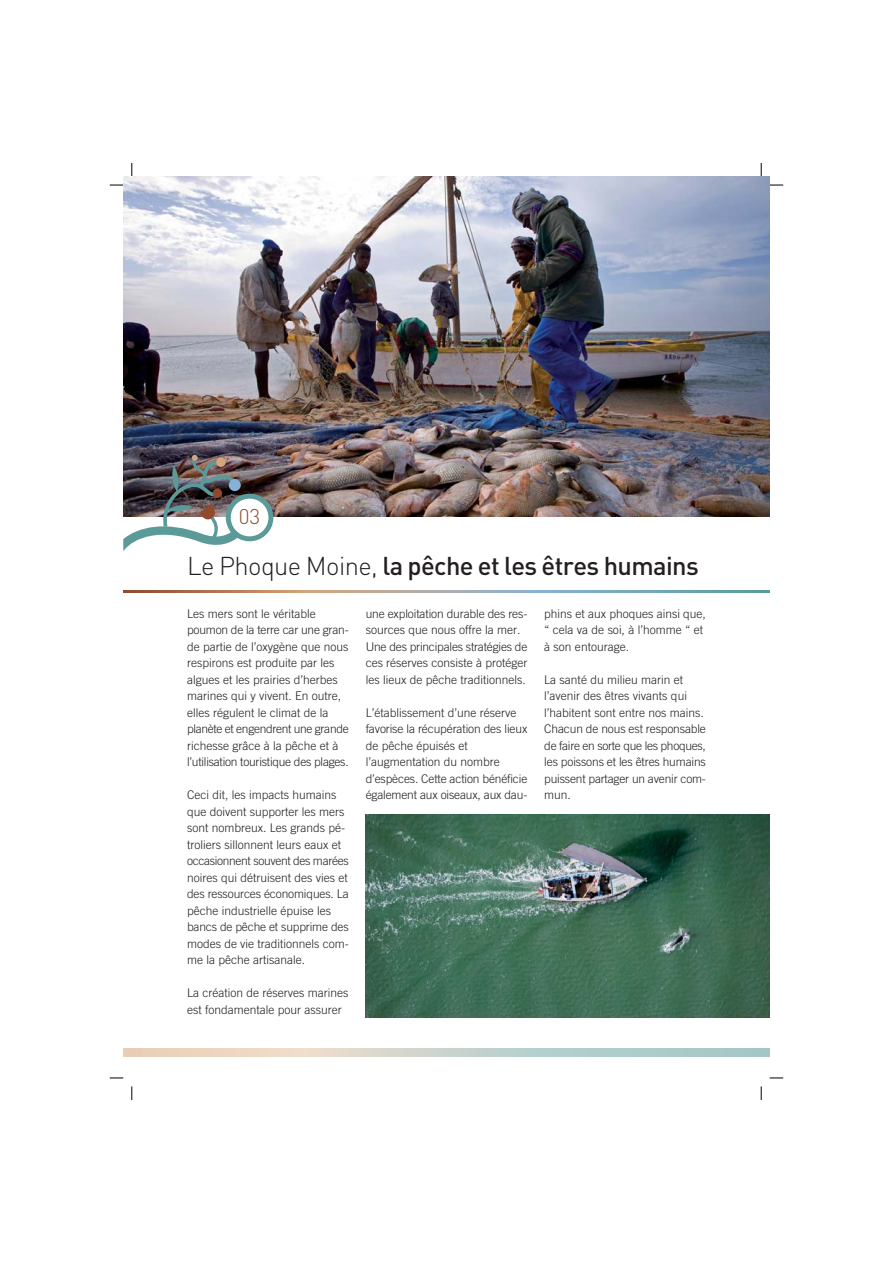
<style>
.page{position:relative;width:893px;height:1263px;background:#fff}
.page>*{position:absolute;margin:0;border:0;box-sizing:border-box;transform-origin:0 0}
.t1{font:500 25.5px "DIN";letter-spacing:-.025em;color:#231f20}
.t2{font:300 21px "DIN";color:#90492c}
.t3{font:300 12px/16.5px "Trade Gothic";color:#231f20}
.s1{font-weight:300}
</style>
<div class="page">
<svg style="left:110px;top:1078px;width:13px;height:1px"></svg>
<svg style="left:132px;top:1086px;width:1px;height:14px"></svg>
<svg style="left:110px;top:185px;width:13px;height:1px"></svg>
<svg style="left:132px;top:163px;width:1px;height:14px"></svg>
<svg style="left:770px;top:185px;width:13px;height:1px"></svg>
<svg style="left:761px;top:163px;width:1px;height:14px"></svg>
<svg style="left:770px;top:1078px;width:13px;height:1px"></svg>
<svg style="left:761px;top:1086px;width:1px;height:14px"></svg>
<img style="left:123px;top:177px;width:647px;height:339px">
<img style="left:365px;top:815px;width:405px;height:202px">
<svg style="left:538px;top:591px;width:228px;height:2px"></svg>
<svg style="left:305px;top:591px;width:233px;height:2px"></svg>
<svg style="left:174px;top:591px;width:131px;height:2px"></svg>
<hr style="left:127px;top:591px;width:47px;height:2px;background:#995436">
<img style="left:123px;top:455px;width:157px;height:96px">
<div style="left:752px;top:1048px;width:18px;height:9px;background:#a4c7c5"></div>
<div style="left:537px;top:1048px;width:215px;height:9px;background:#aeccca"></div>
<svg style="left:305px;top:1048px;width:232px;height:9px;background:#d0d5cd"></svg>
<div style="left:139px;top:1048px;width:166px;height:9px;background:#edd6c1"></div>
<svg style="left:123px;top:1048px;width:2px;height:9px"></svg>
<div style="left:125px;top:1048px;width:8px;height:9px;background:#e8cdb5"></div>
<div style="left:133px;top:1048px;width:7px;height:9px;background:#e8cdb4"></div>
<h2 class="t2" style="left:239px;top:509px;width:23px">03</h2>
<h1 class="t1" style="left:187px;top:556px;width:513px"><span class="s1">Le Phoque Moine,</span> la pêche et les êtres humains</h1>
<p class="t3" style="left:187px;top:606px;width:163px">Les mers sont le véritable poumon de la terre car une gran&shy;de partie de l’oxygène que nous respirons est produite par les algues et les prairies d’herbes marines qui y vivent. En outre, elles régulent le climat de la planète et engendrent une grande richesse grâce à la pêche et à l’utilisation touristique des plages.</p>
<p class="t3" style="left:187px;top:788px;width:163px">Ceci dit, les impacts humains que doivent supporter les mers sont nombreux. Les grands pé&shy;troliers sillonnent leurs eaux et occasionnent souvent des marées noires qui détruisent des vies et des ressources économiques. La pêche industrielle épuise les bancs de pêche et supprime des modes de vie traditionnels com&shy;me la pêche artisanale.</p>
<p class="t3" style="left:187px;top:986px;width:163px">La création de réserves marines est fondamentale pour assurer</p>
<p class="t3" style="left:366px;top:606px;width:163px">une exploitation durable des res&shy;sources que nous offre la mer.<br>Une des principales stratégies de ces réserves consiste à protéger les lieux de pêche traditionnels.</p>
<p class="t3" style="left:366px;top:705px;width:163px">L’établissement d’une réserve favorise la récupération des lieux de pêche épuisés et l’augmentation du nombre d’espèces. Cette action bénéficie également aux oiseaux, aux dau-</p>
<p class="t3" style="left:544px;top:606px;width:163px">phins et aux phoques ainsi que, “ cela va de soi, à l’homme “ et à son entourage.</p>
<p class="t3" style="left:544px;top:672px;width:163px">La santé du milieu marin et l’avenir des êtres vivants qui l’habitent sont entre nos mains.<br>Chacun de nous est responsable de faire en sorte que les phoques, les poissons et les êtres humains puissent partager un avenir com&shy;mun.</p>
</div>
